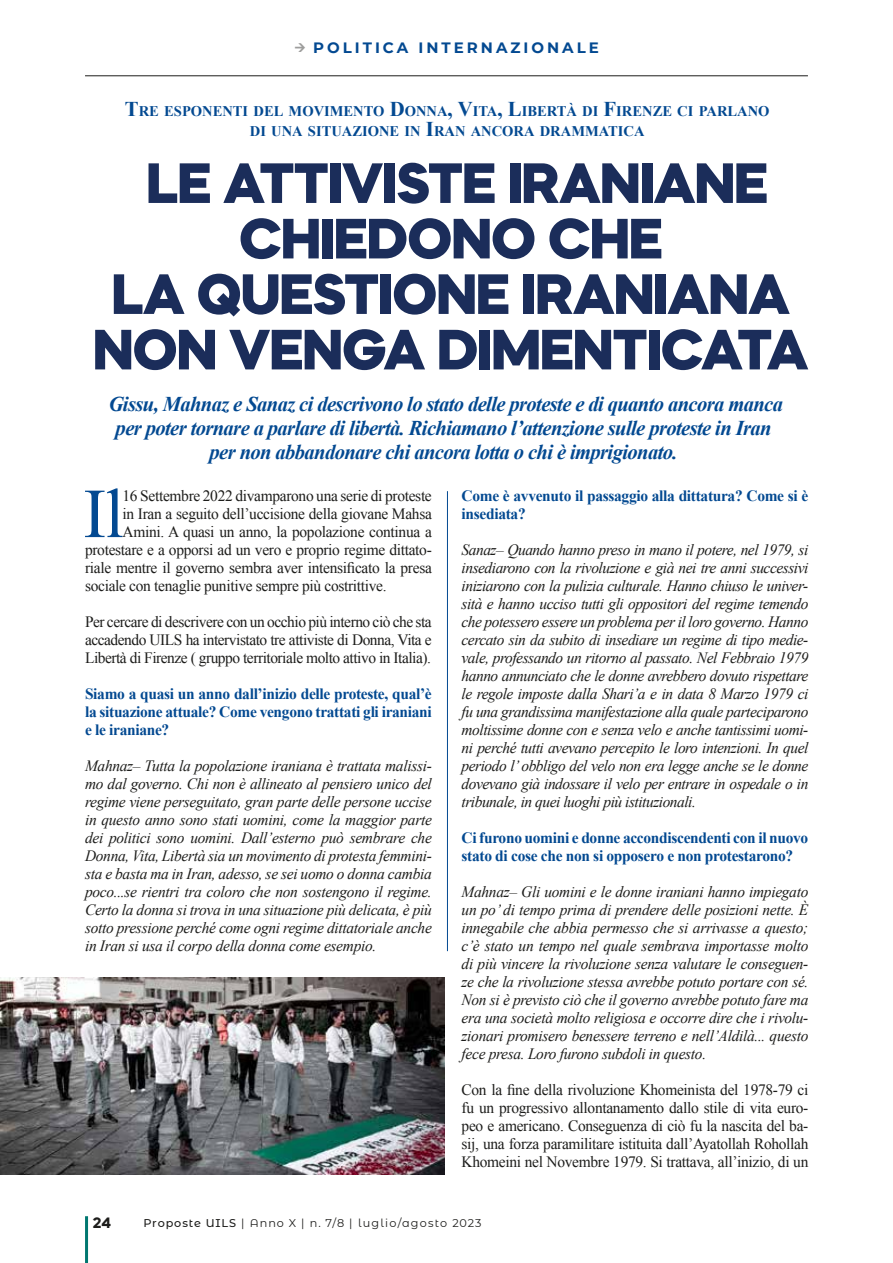
<style>
.page{position:relative;width:893px;height:1263px;background:#fff}
.page>*{position:absolute;margin:0;border:0;box-sizing:border-box;transform-origin:0 0}
.t1{font:70.05px "Times New Roman";color:#034991}
.t2{font:800 56.55px/55.5px "Mazzard H";letter-spacing:-.01em;color:#1b2d5a;text-align:center}
.t3{font:italic 700 21px/24px "Times New Roman";letter-spacing:-.03em;color:#034991;text-align:center}
.t4{font:italic 15.75px/18px "Times New Roman";letter-spacing:-.02em;color:#1d1d1b;text-align:justify}
.t5{font:15.75px/18px "Times New Roman";letter-spacing:-.02em;color:#1d1d1b;text-align:justify}
.t6{font:700 15.75px/18px "Times New Roman";letter-spacing:-.02em;color:#034991}
.t7{font:700 15px "Montserrat";letter-spacing:.2em;color:#034991}
.t8{font:700 15px "Mazzard H";color:#1d1d1b}
.t9{font:700 14.7px/19.5px "Times New Roman";color:#034991;text-align:center}
.t10{font:11.25px "Montserrat Alternates";letter-spacing:.11em;color:#1d1d1b}
.s1{font-size:21px}
.s2{font-weight:500}
</style>
<div class="page">
<hr style="left:85px;top:1216px;width:3px;height:47px;background:#007770">
<hr style="left:85px;top:76px;width:723px;height:1px;background:#1d1d1b">
<hr style="left:447px;top:491px;width:1px;height:460px;background:#034991">
<img style="left:0;top:977px;width:444px;height:198px">
<p class="t7" style="left:313px;top:37px;width:287px">POLITICA INTERNAZIONALE</p>
<p class="t9" style="left:125px;top:101px;width:646px"><span class="s1">T</span>RE ESPONENTI DEL MOVIMENTO <span class="s1">D</span>ONNA<span class="s1">, V</span>ITA<span class="s1">, L</span>IBERTÀ DI <span class="s1">F</span>IRENZE CI PARLANO<br>DI UNA SITUAZIONE IN <span class="s1">I</span>RAN ANCORA DRAMMATICA</p>
<h2 class="t2" style="left:93px;top:154px;width:717px">LE ATTIVISTE IRANIANE<br>CHIEDONO CHE<br>LA QUESTIONE IRANIANA<br>NON VENGA DIMENTICATA</h2>
<h3 class="t3" style="left:109px;top:392px;width:676px">Gissu, Mahnaz e Sanaz ci descrivono lo stato delle proteste e di quanto ancora manca per poter tornare a parlare di libertà. Richiamano l’attenzione sulle proteste in Iran per non abbandonare chi ancora lotta o chi è imprigionato.</h3>
<h1 class="t1" style="left:83px;top:466px;width:42px">Il</h1>
<p class="t5" style="left:123px;top:487px;width:311px">16 Settembre 2022 divamparono una serie di proteste</p>
<p class="t5" style="left:123px;top:505px;width:311px">in Iran a seguito dell’uccisione della giovane Mahsa</p>
<p class="t5" style="left:123px;top:523px;width:311px">Amini. A quasi un anno, la popolazione continua a</p>
<p class="t5" style="left:85px;top:541px;width:348px">protestare e a opporsi ad un vero e proprio regime dittato-</p>
<p class="t5" style="left:85px;top:559px;width:348px">riale mentre il governo sembra aver intensificato la presa</p>
<p class="t5" style="left:85px;top:577px;width:303px">sociale con tenaglie punitive sempre più costrittive.</p>
<p class="t5" style="left:85px;top:613px;width:348px">Per cercare di descrivere con un occhio più interno ciò che sta accadendo UILS ha intervistato tre attiviste di Donna, Vita e Libertà di Firenze ( gruppo territoriale molto attivo in Italia).</p>
<p class="t6" style="left:85px;top:684px;width:348px;text-align:justify">Siamo a quasi un anno dall’inizio delle proteste, qual’è la situazione attuale? Come vengono trattati gli iraniani e le iraniane?</p>
<p class="t4" style="left:85px;top:756px;width:348px">Mahnaz– Tutta la popolazione iraniana è trattata malissi&shy;mo dal governo. Chi non è allineato al pensiero unico del regime viene perseguitato, gran parte delle persone uccise in questo anno sono stati uomini, come la maggior parte dei politici sono uomini. Dall’esterno può sembrare che Donna, Vita, Libertà sia un movimento di protesta femmini&shy;sta e basta ma in Iran, adesso, se sei uomo o donna cambia poco...se rientri tra coloro che non sostengono il regime.<br>Certo la donna si trova in una situazione più delicata, è più sotto pressione perché come ogni regime dittatoriale anche in Iran si usa il corpo della donna come esempio.</p>
<p class="t6" style="left:462px;top:486px;width:348px">Come è avvenuto il passaggio alla dittatura? Come si è insediata?</p>
<p class="t4" style="left:462px;top:540px;width:348px">Sanaz– Quando hanno preso in mano il potere, nel 1979, si insediarono con la rivoluzione e già nei tre anni successivi iniziarono con la pulizia culturale. Hanno chiuso le univer&shy;sità e hanno ucciso tutti gli oppositori del regime temendo che potessero essere un problema per il loro governo. Hanno cercato sin da subito di insediare un regime di tipo medie&shy;vale, professando un ritorno al passato. Nel Febbraio 1979 hanno annunciato che le donne avrebbero dovuto rispettare le regole imposte dalla Shari’a e in data 8 Marzo 1979 ci fu una grandissima manifestazione alla quale parteciparono moltissime donne con e senza velo e anche tantissimi uomi&shy;ni perché tutti avevano percepito le loro intenzioni. In quel periodo l’ obbligo del velo non era legge anche se le donne dovevano già indossare il velo per entrare in ospedale o in tribunale, in quei luoghi più istituzionali.</p>
<p class="t6" style="left:462px;top:828px;width:348px">Ci furono uomini e donne accondiscendenti con il nuovo stato di cose che non si opposero e non protestarono?</p>
<p class="t4" style="left:462px;top:882px;width:348px">Mahnaz– Gli uomini e le donne iraniani hanno impiegato un po’ di tempo prima di prendere delle posizioni nette. È innegabile che abbia permesso che si arrivasse a questo; c’è stato un tempo nel quale sembrava importasse molto di più vincere la rivoluzione senza valutare le conseguen&shy;ze che la rivoluzione stessa avrebbe potuto portare con sé.<br>Non si è previsto ciò che il governo avrebbe potuto fare ma era una società molto religiosa e occorre dire che i rivolu&shy;zionari promisero benessere terreno e nell’Aldilà... questo fece presa. Loro furono subdoli in questo.</p>
<p class="t5" style="left:462px;top:1081px;width:348px">Con la fine della rivoluzione Khomeinista del 1978-79 ci fu un progressivo allontanamento dallo stile di vita euro&shy;peo e americano. Conseguenza di ciò fu la nascita del ba&shy;sij, una forza paramilitare istituita dall’Ayatollah Rohollah Khomeini nel Novembre 1979. Si trattava, all’inizio, di un</p>
<p class="t8" style="left:93px;top:1212px;width:20px">24</p>
<p class="t10" style="left:144px;top:1215px;width:340px"><span class="s2">Proposte UILS</span> | Anno X | n. 7/8 | luglio/agosto 2023</p>
</div>
